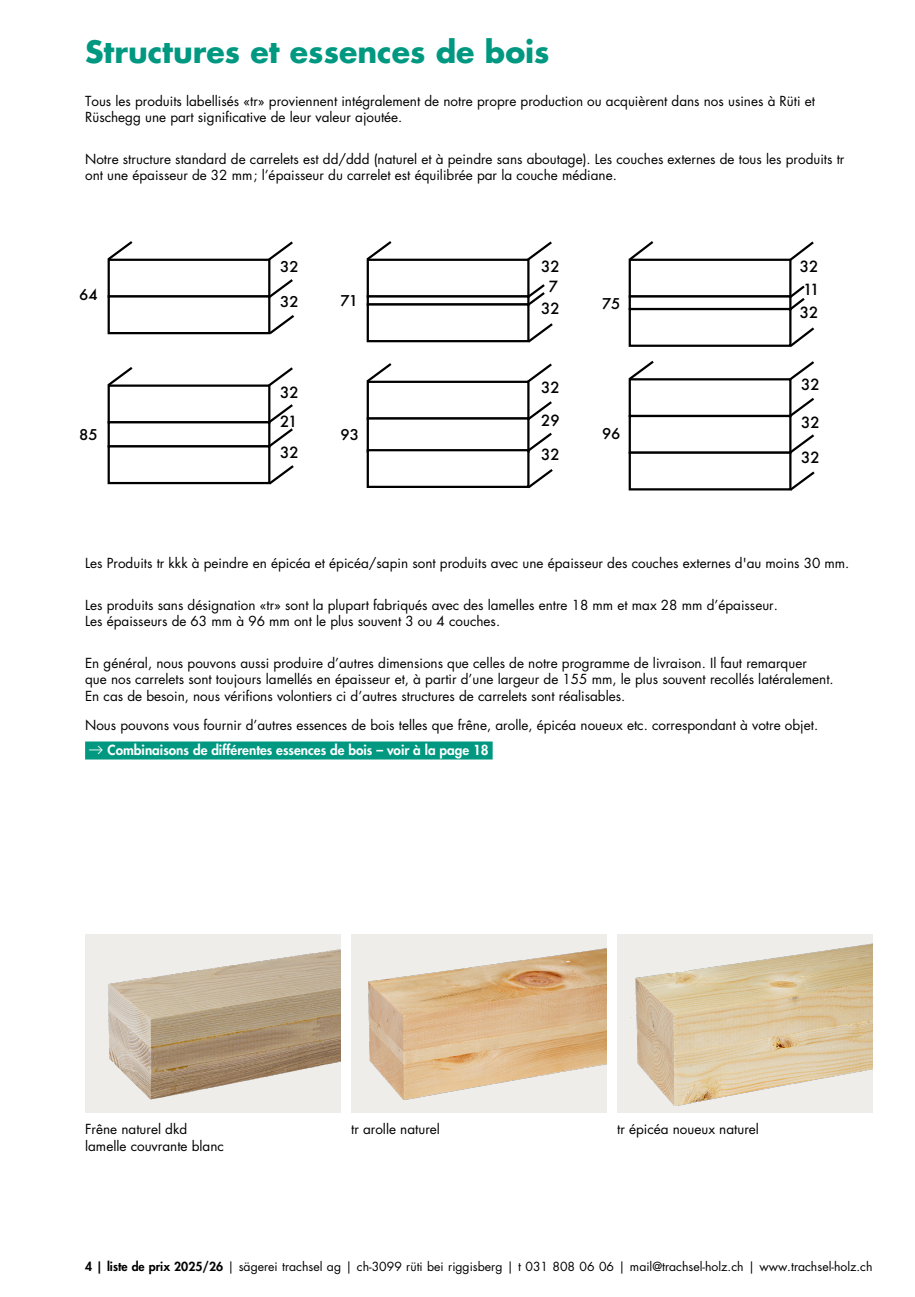
<style>
.page{position:relative;width:915px;height:1297px;background:#fff}
.page>*{position:absolute;margin:0;border:0;box-sizing:border-box;transform-origin:0 0}
.t1{font:700 30px "Futura Std";color:#009880}
.t2{font:500 15px "Futura";color:#000}
.t3{font:500 14.4px "Futura";color:#000;scale:1.04 1}
.t4{font:13.5px/16.5px "Futura Std";color:#000}
.t5{font:800 13.5px "Futura Std";color:#fff}
.t6{font:12.15px "Futura Std";color:#000}
.s1{font-weight:800}
</style>
<div class="page">
<div style="left:85px;top:741px;width:407px;height:18px;background:#009880"></div>
<img style="left:85px;top:935px;width:255px;height:178px">
<div style="left:107px;top:259px;width:163px;height:39px;border:2px solid #000"></div>
<div style="left:107px;top:295px;width:163px;height:39px;border:2px solid #000"></div>
<div style="left:107px;top:384px;width:163px;height:39px;border:2px solid #000"></div>
<div style="left:107px;top:421px;width:163px;height:26px;border:2px solid #000"></div>
<div style="left:107px;top:445px;width:163px;height:39px;border:2px solid #000"></div>
<div style="left:366px;top:259px;width:163px;height:39px;border:2px solid #000"></div>
<div style="left:366px;top:295px;width:163px;height:11px;border:2px solid #000"></div>
<div style="left:366px;top:303px;width:163px;height:39px;border:2px solid #000"></div>
<div style="left:366px;top:381px;width:163px;height:39px;border:2px solid #000"></div>
<div style="left:366px;top:417px;width:163px;height:36px;border:2px solid #000"></div>
<div style="left:367px;top:450px;width:161px;height:37px;background:#fff"></div>
<div style="left:366px;top:449px;width:163px;height:39px;border:2px solid #000"></div>
<div style="left:628px;top:259px;width:163px;height:39px;border:2px solid #000"></div>
<div style="left:628px;top:295px;width:163px;height:15px;border:2px solid #000"></div>
<div style="left:628px;top:308px;width:163px;height:39px;border:2px solid #000"></div>
<div style="left:628px;top:378px;width:163px;height:39px;border:2px solid #000"></div>
<div style="left:628px;top:415px;width:163px;height:39px;border:2px solid #000"></div>
<div style="left:628px;top:452px;width:163px;height:38px;border:2px solid #000"></div>
<svg style="left:107px;top:241px;width:28px;height:21px"></svg>
<svg style="left:265px;top:241px;width:28px;height:22px"></svg>
<svg style="left:107px;top:367px;width:28px;height:21px"></svg>
<svg style="left:265px;top:367px;width:28px;height:22px"></svg>
<svg style="left:366px;top:363px;width:28px;height:22px"></svg>
<svg style="left:524px;top:363px;width:28px;height:22px"></svg>
<svg style="left:524px;top:399px;width:28px;height:24px"></svg>
<svg style="left:524px;top:430px;width:28px;height:24px"></svg>
<svg style="left:525px;top:467px;width:28px;height:22px"></svg>
<svg style="left:628px;top:360px;width:28px;height:22px"></svg>
<svg style="left:786px;top:361px;width:28px;height:22px"></svg>
<svg style="left:786px;top:395px;width:28px;height:24px"></svg>
<svg style="left:786px;top:432px;width:28px;height:24px"></svg>
<svg style="left:787px;top:469px;width:28px;height:22px"></svg>
<svg style="left:366px;top:241px;width:28px;height:21px"></svg>
<svg style="left:524px;top:241px;width:28px;height:22px"></svg>
<svg style="left:628px;top:241px;width:27px;height:21px"></svg>
<svg style="left:787px;top:241px;width:27px;height:22px"></svg>
<svg style="left:787px;top:283px;width:18px;height:29px"></svg>
<svg style="left:787px;top:325px;width:28px;height:22px"></svg>
<svg style="left:265px;top:277px;width:28px;height:24px"></svg>
<svg style="left:267px;top:313px;width:27px;height:22px"></svg>
<svg style="left:265px;top:402px;width:28px;height:48px"></svg>
<svg style="left:266px;top:463px;width:28px;height:22px"></svg>
<svg style="left:524px;top:282px;width:21px;height:26px"></svg>
<svg style="left:525px;top:321px;width:28px;height:22px"></svg>
<div style="left:351px;top:935px;width:255px;height:178px;background:#eeedea"></div>
<img style="left:368px;top:949px;width:238px;height:150px">
<div style="left:617px;top:935px;width:255px;height:178px;background:#eeedea"></div>
<img style="left:630px;top:943px;width:242px;height:162px">
<h1 class="t1" style="left:85px;top:32px;width:466px">Structures et essences de bois</h1>
<p class="t4" style="left:85px;top:93px;width:731px">Tous les produits labellisés «tr» proviennent intégralement de notre propre production ou acquièrent dans nos usines à Rüti et<br>Rüschegg une part significative de leur valeur ajoutée.</p>
<p class="t4" style="left:85px;top:151px;width:760px">Notre structure standard de carrelets est dd/ddd (naturel et à peindre sans aboutage). Les couches externes de tous les produits tr ont une épaisseur de 32 mm; l’épaisseur du carrelet est équilibrée par la couche médiane.</p>
<p class="t3" style="left:79px;top:285px;width:19px">64</p>
<p class="t3" style="left:79px;top:425px;width:19px">85</p>
<p class="t3" style="left:280px;top:257px;width:19px">32</p>
<p class="t3" style="left:280px;top:291px;width:19px">32</p>
<p class="t2" style="left:280px;top:382px;width:20px">32</p>
<p class="t2" style="left:280px;top:411px;width:19px">21</p>
<p class="t2" style="left:280px;top:442px;width:20px">32</p>
<p class="t3" style="left:340px;top:290px;width:18px">71</p>
<p class="t3" style="left:340px;top:425px;width:19px">93</p>
<p class="t2" style="left:541px;top:256px;width:20px">32</p>
<p class="t2" style="left:541px;top:299px;width:20px">32</p>
<p class="t2" style="left:548px;top:276px;width:11px">7</p>
<p class="t3" style="left:601px;top:293px;width:19px">75</p>
<p class="t2" style="left:799px;top:256px;width:20px">32</p>
<p class="t2" style="left:799px;top:302px;width:20px">32</p>
<p class="t2" style="left:803px;top:279px;width:18px">11</p>
<p class="t2" style="left:541px;top:377px;width:20px">32</p>
<p class="t2" style="left:800px;top:375px;width:20px">32</p>
<p class="t2" style="left:541px;top:410px;width:20px">29</p>
<p class="t3" style="left:601px;top:424px;width:19px">96</p>
<p class="t2" style="left:800px;top:412px;width:20px">32</p>
<p class="t2" style="left:541px;top:444px;width:20px">32</p>
<p class="t2" style="left:800px;top:448px;width:20px">32</p>
<p class="t4" style="left:85px;top:555px;width:765px">Les Produits tr kkk à peindre en épicéa et épicéa/sapin sont produits avec une épaisseur des couches externes d'au moins 30 mm.</p>
<p class="t4" style="left:85px;top:597px;width:694px">Les produits sans désignation «tr» sont la plupart fabriqués avec des lamelles entre 18 mm et max 28 mm d’épaisseur.<br>Les épaisseurs de 63 mm à 96 mm ont le plus souvent 3 ou 4 couches.</p>
<p class="t4" style="left:85px;top:655px;width:749px">En général, nous pouvons aussi produire d’autres dimensions que celles de notre programme de livraison. Il faut remarquer<br>que nos carrelets sont toujours lamellés en épaisseur et, à partir d’une largeur de 155 mm, le plus souvent recollés latéralement.<br>En cas de besoin, nous vérifions volontiers ci d’autres structures de carrelets sont réalisables.</p>
<p class="t4" style="left:85px;top:717px;width:734px">Nous pouvons vous fournir d’autres essences de bois telles que frêne, arolle, épicéa noueux etc. correspondant à votre objet.</p>
<p class="t5" style="left:108px;top:741px;width:382px">Combinaisons de différentes essences de bois – voir à la page 18</p>
<p class="t4" style="left:85px;top:1121px;width:140px">Frêne naturel dkd lamelle couvrante blanc</p>
<p class="t4" style="left:351px;top:1121px;width:90px">tr arolle naturel</p>
<p class="t4" style="left:617px;top:1121px;width:143px">tr épicéa noueux naturel</p>
<p class="t6" style="left:85px;top:1258px;width:788px"><span class="s1">4 | liste de prix 2025/26</span> | sägerei trachsel ag | ch-3099 rüti bei riggisberg | t 031 808 06 06 | mail@trachsel-holz.ch | www.trachsel-holz.ch</p>
</div>
